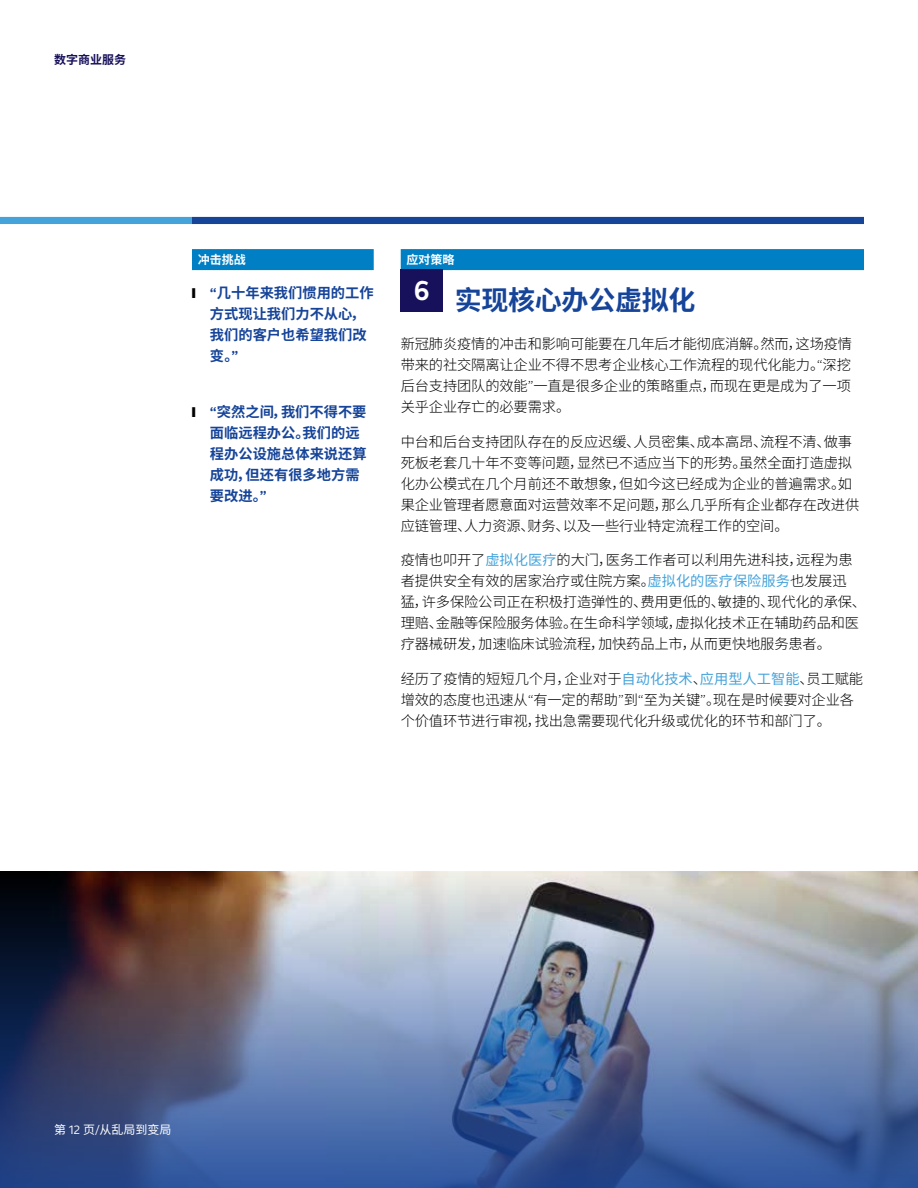
<style>
.page{position:relative;width:918px;height:1188px;background:#fff}
.page>*{position:absolute;margin:0;border:0;box-sizing:border-box;transform-origin:0 0}
.t1{font:700 27px "Noto Sans CJ Ksc";letter-spacing:-.01em;color:#164499}
.t2{font:700 27px "Cognizant Sans";color:#fff}
.t3{font:300 14.25px/21px "Noto Sans CJ Ksc";letter-spacing:-.01em;color:#000}
.t4{font:700 14.25px/21px "Noto Sans CJ Ksc";color:#164499}
.t5{font:12px "Noto Sans CJ Ksc";color:#fff}
.t6{font:700 12px "Noto Sans CJ Ksc";color:#fff}
.t7{font:700 12px "Noto Sans CJ Ksc";color:#17105b}
.s1{color:#000}
.s2{font-family:"Cognizant Sans"}
.s3{font-weight:400;color:#44a3db}
</style>
<div class="page">
<img style="left:0;top:872px;width:918px;height:316px">
<div style="left:192px;top:217px;width:672px;height:7px;background:#164499"></div>
<div style="left:0;top:217px;width:192px;height:7px;background:#44a3db"></div>
<div style="left:192px;top:249px;width:182px;height:21px;background:#007fc4"></div>
<div style="left:401px;top:249px;width:463px;height:21px;background:#007fc4"></div>
<div style="left:401px;top:270px;width:42px;height:42px;background:#17105b"></div>
<p class="t7" style="left:54px;top:52px;width:73px">数字商业服务</p>
<p class="t6" style="left:198px;top:253px;width:49px">冲击挑战</p>
<p class="t4" style="left:210px;top:283px;width:165px;text-indent:-18px"><span class="s1">❙</span> <span class="s2">“</span>几十年来我们惯用的工作方式现让我们力不从心，我们的客户也希望我们改变。<span class="s2">”</span></p>
<p class="t4" style="left:210px;top:401px;width:158px;text-indent:-18px"><span class="s1">❙</span> <span class="s2">“</span>突然之间，我们不得不要面临远程办公。我们的远程办公设施总体来说还算成功，但还有很多地方需要改进。<span class="s2">”</span></p>
<p class="t6" style="left:406px;top:253px;width:49px">应对策略</p>
<h1 class="t2" style="left:414px;top:273px;width:18px">6</h1>
<h1 class="t1" style="left:455px;top:285px;width:242px">实现核心办公虚拟化</h1>
<p class="t3" style="left:401px;top:334px;width:453px;text-align:justify">新冠肺炎疫情的冲击和影响可能要在几年后才能彻底消解。然而，这场疫情带来的社交隔离让企业不得不思考企业核心工作流程的现代化能力。<span class="s2">“</span>深挖后台支持团队的效能<span class="s2">”</span>一直是很多企业的策略重点，而现在更是成为了一项关乎企业存亡的必要需求。</p>
<p class="t3" style="left:401px;top:431px;width:460px">中台和后台支持团队存在的反应迟缓、人员密集、成本高昂、流程不清、做事死板老套几十年不变等问题，显然已不适应当下的形势。虽然全面打造虚拟化办公模式在几个月前还不敢想象，但如今这已经成为企业的普遍需求。如果企业管理者愿意面对运营效率不足问题，那么几乎所有企业都存在改进供应链管理、人力资源、财务、以及一些行业特定流程工作的空间。</p>
<p class="t3" style="left:401px;top:550px;width:467px">疫情也叩开了<span class="s3">虚拟化医疗</span>的大门，医务工作者可以利用先进科技，远程为患者提供安全有效的居家治疗或住院方案。<span class="s3">虚拟化的医疗保险服务</span>也发展迅<br>猛，许多保险公司正在积极打造弹性的、费用更低的、敏捷的、现代化的承保、理赔、金融等保险服务体验。在生命科学领域，虚拟化技术正在辅助药品和医疗器械研发，加速临床试验流程，加快药品上市，从而更快地服务患者。</p>
<p class="t3" style="left:401px;top:668px;width:464px">经历了疫情的短短几个月，企业对于<span class="s3">自动化技术</span>、<span class="s3">应用型人工智能</span>、员工赋能增效的态度也迅速从<span class="s2">“</span>有一定的帮助<span class="s2">”</span>到<span class="s2">“</span>至为关键<span class="s2">”</span>。现在是时候要对企业各个价值环节进行审视，找出急需要现代化升级或优化的环节和部门了。</p>
<p class="t5" style="left:54px;top:1123px;width:119px">第 <span class="s2">12</span> 页<span class="s2">/</span>从乱局到变局</p>
</div>
